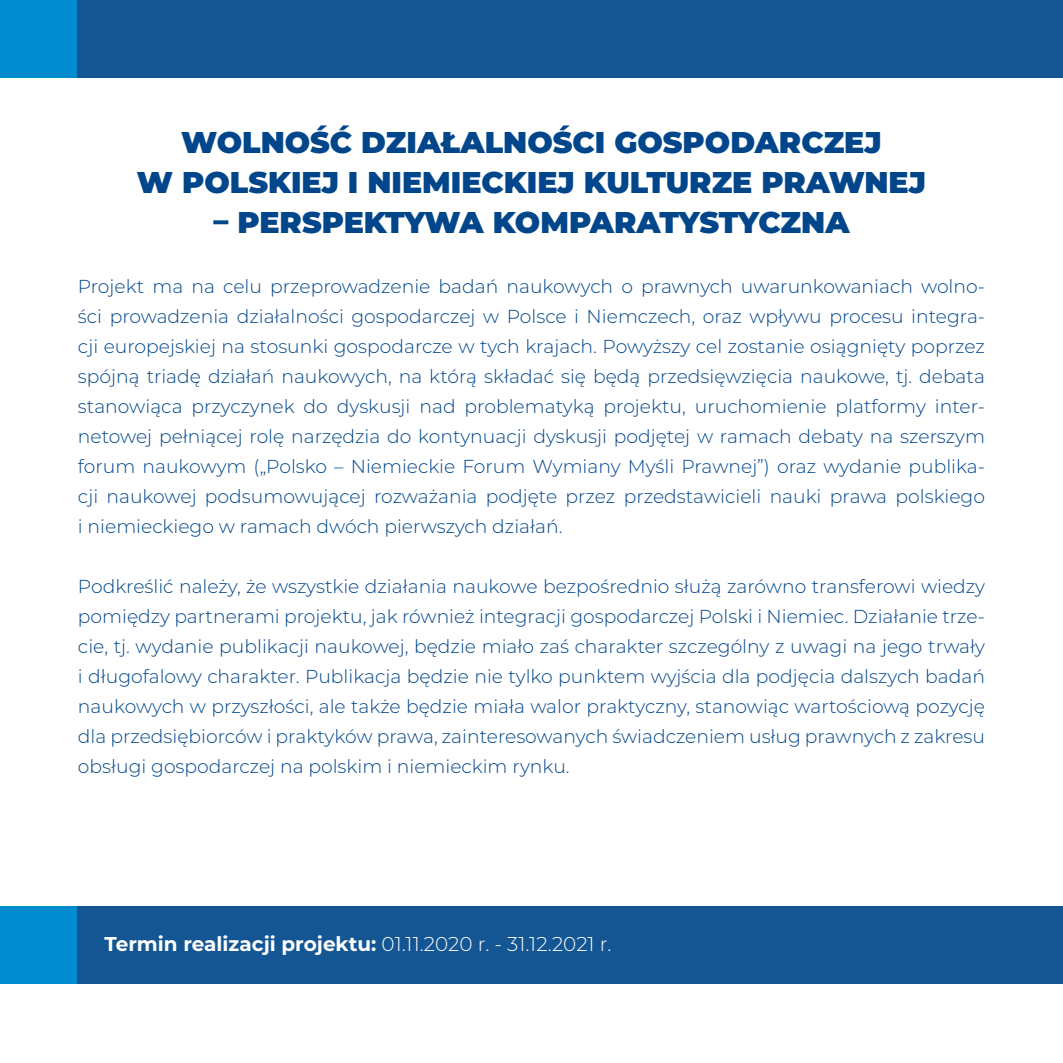
<style>
.page{position:relative;width:1063px;height:1063px;background:#fff}
.page>*{position:absolute;margin:0;border:0;box-sizing:border-box;transform-origin:0 0}
.t1{font:900 30px/40px "Montserrat";color:#01468b;text-align:center}
.t2{font:700 20px "Montserrat";color:#fff}
.t3{font:300 18.75px/30px "Montserrat";color:#01468b;text-align:justify}
.s1{font-weight:300}
</style>
<div class="page">
<div style="left:0;top:0;width:78px;height:78px;background:#008cce"></div>
<div style="left:78px;top:0;width:985px;height:78px;background:#145693"></div>
<div style="left:0;top:906px;width:78px;height:78px;background:#008cce"></div>
<div style="left:78px;top:906px;width:985px;height:78px;background:#145693"></div>
<h1 class="t1" style="left:137px;top:121px;width:791px">WOLNOŚĆ DZIAŁALNOŚCI GOSPODARCZEJ<br>W POLSKIEJ I NIEMIECKIEJ KULTURZE PRAWNEJ</h1>
<h1 class="t1" style="left:213px;top:200px;width:638px">– PERSPEKTYWA KOMPARATYSTYCZNA</h1>
<p class="t3" style="left:78px;top:271px;width:909px">Projekt ma na celu przeprowadzenie badań naukowych o prawnych uwarunkowaniach wolno&shy;ści prowadzenia działalności gospodarczej w Polsce i Niemczech, oraz wpływu procesu integra&shy;cji europejskiej na stosunki gospodarcze w tych krajach. Powyższy cel zostanie osiągnięty poprzez spójną triadę działań naukowych, na którą składać się będą przedsięwzięcia naukowe, tj. debata stanowiąca przyczynek do dyskusji nad problematyką projektu, uruchomienie platformy inter&shy;netowej pełniącej rolę narzędzia do kontynuacji dyskusji podjętej w ramach debaty na szerszym forum naukowym („Polsko – Niemieckie Forum Wymiany Myśli Prawnej”) oraz wydanie publika&shy;cji naukowej podsumowującej rozważania podjęte przez przedstawicieli nauki prawa polskiego i niemieckiego w ramach dwóch pierwszych działań.</p>
<p class="t3" style="left:78px;top:571px;width:909px">Podkreślić należy, że wszystkie działania naukowe bezpośrednio służą zarówno transferowi wiedzy pomiędzy partnerami projektu, jak również integracji gospodarczej Polski i Niemiec. Działanie trze&shy;cie, tj. wydanie publikacji naukowej, będzie miało zaś charakter szczególny z uwagi na jego trwały i długofalowy charakter. Publikacja będzie nie tylko punktem wyjścia dla podjęcia dalszych badań naukowych w przyszłości, ale także będzie miała walor praktyczny, stanowiąc wartościową pozycję dla przedsiębiorców i praktyków prawa, zainteresowanych świadczeniem usług prawnych z zakresu obsługi gospodarczej na polskim i niemieckim rynku.</p>
<p class="t2" style="left:105px;top:929px;width:508px">Termin realizacji projektu: <span class="s1">01.11.2020 r. - 31.12.2021 r.</span></p>
</div>
